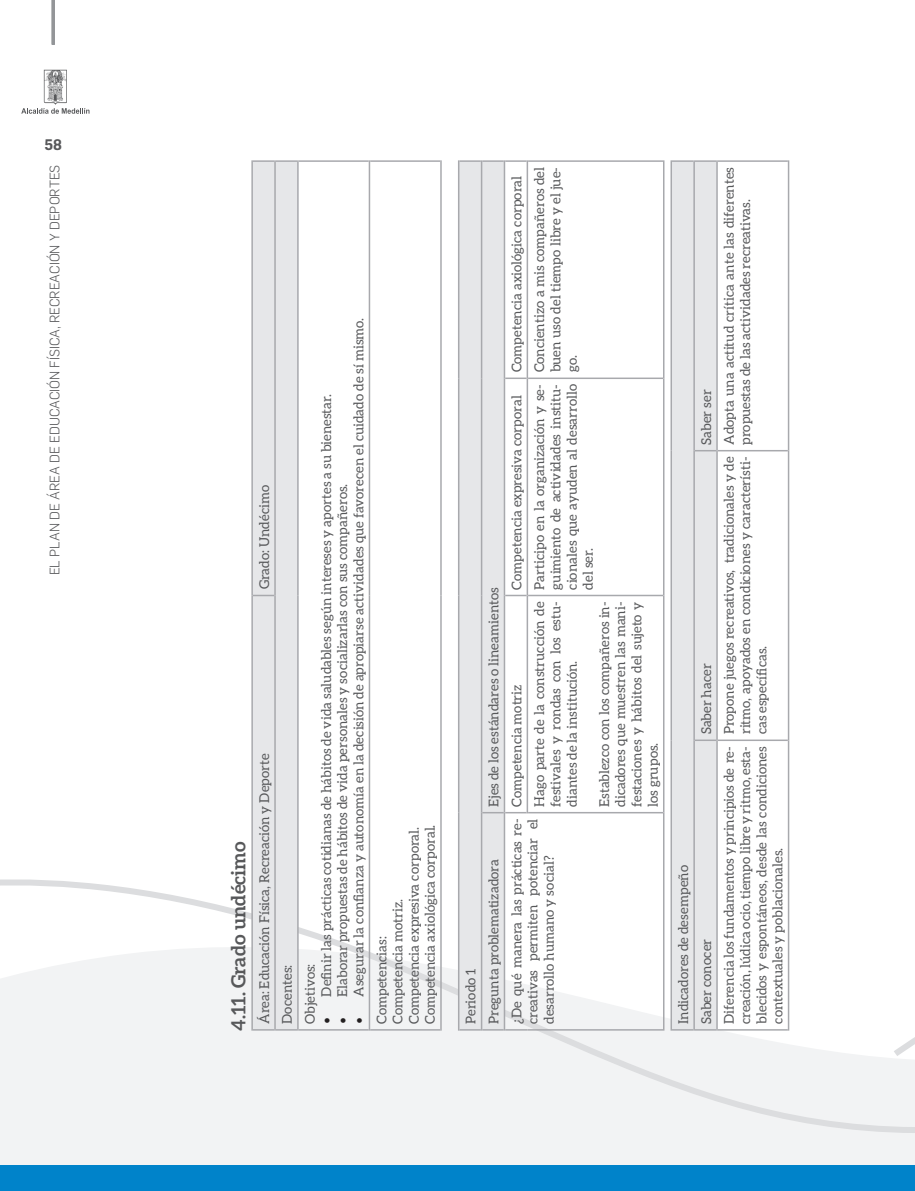
<style>
.page{position:relative;width:915px;height:1191px;background:#fff}
.page>*{position:absolute;margin:0;border:0;box-sizing:border-box;transform-origin:0 0}
.t1{font:700 19.5px "Aleo";color:#57585a}
.t2{font:600 15px "Flama";color:#57585a}
.t3{font:13.5px/16.2px "Aleo";color:#57585a;text-align:justify}
.t4{font:300 13.5px "Flama";color:#57585a}
.s1{font-family:"Minion Pro";font-size:18px;color:#231f20}
</style>
<div class="page">
<svg style="left:0;top:841px;width:914px;height:324px"></svg>
<div style="left:0;top:1165px;width:914px;height:26px;background:#0083ca"></div>
<hr style="left:52px;top:0;width:3px;height:45px;background:#939598">
<svg style="left:21px;top:70px;width:68px;height:44px"></svg>
<hr style="left:251px;top:595px;width:2px;height:435px;background:#a8a9ad">
<hr style="left:251px;top:160px;width:2px;height:435px;background:#a8a9ad">
<hr style="left:253px;top:160px;width:21px;height:2px;background:#a8a9ad">
<div style="left:252px;top:162px;width:45px;height:868px;background:#e6e7e9"></div>
<hr style="left:274px;top:160px;width:2px;height:435px;background:#a8a9ad">
<hr style="left:276px;top:160px;width:21px;height:2px;background:#a8a9ad">
<hr style="left:297px;top:595px;width:1px;height:435px;background:#a8a9ad">
<hr style="left:298px;top:1029px;width:70px;height:1px;background:#a8a9ad">
<hr style="left:297px;top:160px;width:1px;height:435px;background:#a8a9ad">
<hr style="left:298px;top:160px;width:70px;height:2px;background:#a8a9ad">
<hr style="left:368px;top:595px;width:2px;height:435px;background:#a8a9ad">
<hr style="left:370px;top:1029px;width:70px;height:1px;background:#a8a9ad">
<hr style="left:368px;top:160px;width:2px;height:435px;background:#a8a9ad">
<hr style="left:370px;top:160px;width:70px;height:2px;background:#a8a9ad">
<hr style="left:440px;top:595px;width:1px;height:435px;background:#a8a9ad">
<hr style="left:440px;top:160px;width:1px;height:435px;background:#a8a9ad">
<hr style="left:458px;top:160px;width:1px;height:218px;background:#a8a9ad">
<hr style="left:459px;top:160px;width:21px;height:2px;background:#a8a9ad">
<hr style="left:480px;top:160px;width:2px;height:218px;background:#a8a9ad">
<hr style="left:482px;top:160px;width:21px;height:2px;background:#a8a9ad">
<svg style="left:458px;top:161px;width:69px;height:869px"></svg>
<hr style="left:503px;top:160px;width:2px;height:218px;background:#a8a9ad">
<hr style="left:505px;top:377px;width:21px;height:2px;background:#a8a9ad">
<hr style="left:505px;top:160px;width:21px;height:2px;background:#a8a9ad">
<hr style="left:527px;top:1029px;width:135px;height:1px;background:#a8a9ad">
<hr style="left:526px;top:595px;width:2px;height:218px;background:#a8a9ad">
<hr style="left:528px;top:812px;width:134px;height:1px;background:#a8a9ad">
<hr style="left:526px;top:378px;width:2px;height:217px;background:#a8a9ad">
<hr style="left:528px;top:595px;width:134px;height:1px;background:#a8a9ad">
<hr style="left:526px;top:160px;width:2px;height:218px;background:#a8a9ad">
<hr style="left:528px;top:377px;width:134px;height:2px;background:#a8a9ad">
<hr style="left:528px;top:160px;width:134px;height:2px;background:#a8a9ad">
<hr style="left:662px;top:812px;width:2px;height:218px;background:#a8a9ad">
<hr style="left:662px;top:595px;width:2px;height:217px;background:#a8a9ad">
<hr style="left:662px;top:378px;width:2px;height:217px;background:#a8a9ad">
<hr style="left:662px;top:160px;width:2px;height:218px;background:#a8a9ad">
<hr style="left:670px;top:740px;width:1px;height:290px;background:#a8a9ad">
<hr style="left:670px;top:451px;width:1px;height:289px;background:#a8a9ad">
<hr style="left:670px;top:160px;width:1px;height:291px;background:#a8a9ad">
<hr style="left:671px;top:160px;width:22px;height:2px;background:#a8a9ad">
<hr style="left:693px;top:160px;width:1px;height:291px;background:#a8a9ad">
<svg style="left:671px;top:161px;width:45px;height:869px;background:#dedfe1"></svg>
<hr style="left:694px;top:160px;width:22px;height:2px;background:#a8a9ad">
<hr style="left:716px;top:740px;width:1px;height:290px;background:#a8a9ad">
<hr style="left:717px;top:1029px;width:70px;height:1px;background:#a8a9ad">
<hr style="left:716px;top:451px;width:1px;height:289px;background:#a8a9ad">
<hr style="left:717px;top:739px;width:70px;height:2px;background:#a8a9ad">
<hr style="left:716px;top:160px;width:1px;height:291px;background:#a8a9ad">
<hr style="left:717px;top:450px;width:70px;height:1px;background:#a8a9ad">
<hr style="left:717px;top:160px;width:70px;height:2px;background:#a8a9ad">
<hr style="left:787px;top:740px;width:2px;height:290px;background:#a8a9ad">
<hr style="left:787px;top:451px;width:2px;height:289px;background:#a8a9ad">
<hr style="left:787px;top:160px;width:2px;height:291px;background:#a8a9ad">
<p class="t2" style="left:44px;top:134px;width:19px">58</p>
<p class="t4" style="left:46px;top:575px;width:412px;rotate:-90deg">EL PLAN DE ÁREA DE EDUCACIÓN FÍSICA, RECREACIÓN Y DEPORTES</p>
<h1 class="t1" style="left:227px;top:1030px;width:191px;rotate:-90deg">4.11. Grado undécimo</h1>
<p class="t3" style="left:256px;top:589px;width:106px;rotate:-90deg">Grado: Undécimo</p>
<p class="t3" style="left:256px;top:1024px;width:272px;rotate:-90deg">Área: Educación Física, Recreación y Deporte</p>
<p class="t3" style="left:347px;top:1024px;width:707px;line-height:22.8px;rotate:-90deg"><span class="s1">•</span> Asegurar la confianza y autonomía en la decisión de apropiarse actividades que favorecen el cuidado de sí mismo.<br>Competencias:</p>
<p class="t3" style="left:318px;top:1024px;width:631px;rotate:-90deg"><span class="s1">•</span> Definir las prácticas cotidianas de hábitos de vida saludables según intereses y aportes a su bienestar.</p>
<p class="t3" style="left:334px;top:1024px;width:541px;rotate:-90deg"><span class="s1">•</span> Elaborar propuestas de hábitos de vida personales y socializarlas con sus compañeros.</p>
<p class="t3" style="left:389px;top:1024px;width:201px;text-align:left;rotate:-90deg">Competencia motriz.<br>Competencia expresiva corporal.<br>Competencia axiológica corporal.</p>
<p class="t3" style="left:275px;top:1024px;width:61px;line-height:22.8px;rotate:-90deg">Docentes:<br>Objetivos:</p>
<p class="t3" style="left:485px;top:806px;width:221px;rotate:-90deg">Ejes de los estándares o lineamientos</p>
<p class="t3" style="left:459px;top:1024px;width:166px;line-height:22.8px;rotate:-90deg">Periodo 1<br>Pregunta problematizadora</p>
<p class="t3" style="left:508px;top:372px;width:198px;rotate:-90deg">Competencia axiológica corporal</p>
<p class="t3" style="left:508px;top:589px;width:195px;rotate:-90deg">Competencia expresiva corporal</p>
<p class="t3" style="left:508px;top:806px;width:124px;rotate:-90deg">Competencia motriz</p>
<p class="t3" style="left:531px;top:372px;width:207px;rotate:-90deg">Concientizo a mis compañeros del buen uso del tiempo libre y el jue&shy;go.</p>
<p class="t3" style="left:531px;top:589px;width:207px;rotate:-90deg">Participo en la organización y se&shy;guimiento de actividades institu&shy;cionales que ayuden al desarrollo del ser.</p>
<p class="t3" style="left:531px;top:806px;width:207px;rotate:-90deg">Hago parte de la construcción de festivales y rondas con los estu&shy;diantes de la institución.</p>
<p class="t3" style="left:595px;top:806px;width:207px;rotate:-90deg">Establezco con los compañeros in&shy;dicadores que muestren las mani&shy;festaciones y hábitos del sujeto y los grupos.</p>
<p class="t3" style="left:508px;top:1024px;width:207px;rotate:-90deg">¿De qué manera las prácticas re&shy;creativas permiten potenciar el desarrollo humano y social?</p>
<p class="t3" style="left:697px;top:445px;width:57px;rotate:-90deg">Saber ser</p>
<p class="t3" style="left:697px;top:734px;width:73px;rotate:-90deg">Saber hacer</p>
<p class="t3" style="left:671px;top:1024px;width:160px;line-height:22.8px;rotate:-90deg">Indicadores de desempeño<br>Saber conocer</p>
<p class="t3" style="left:720px;top:445px;width:279px;rotate:-90deg">Adopta una actitud crítica ante las diferentes propuestas de las actividades recreativas.</p>
<p class="t3" style="left:720px;top:734px;width:279px;rotate:-90deg">Propone juegos recreativos, tradicionales y de ritmo, apoyados en condiciones y característi&shy;cas específicas.</p>
<p class="t3" style="left:720px;top:1024px;width:279px;rotate:-90deg">Diferencia los fundamentos y principios de re&shy;creación, lúdica ocio, tiempo libre y ritmo, esta&shy;blecidos y espontáneos, desde las condiciones contextuales y poblacionales.</p>
</div>
